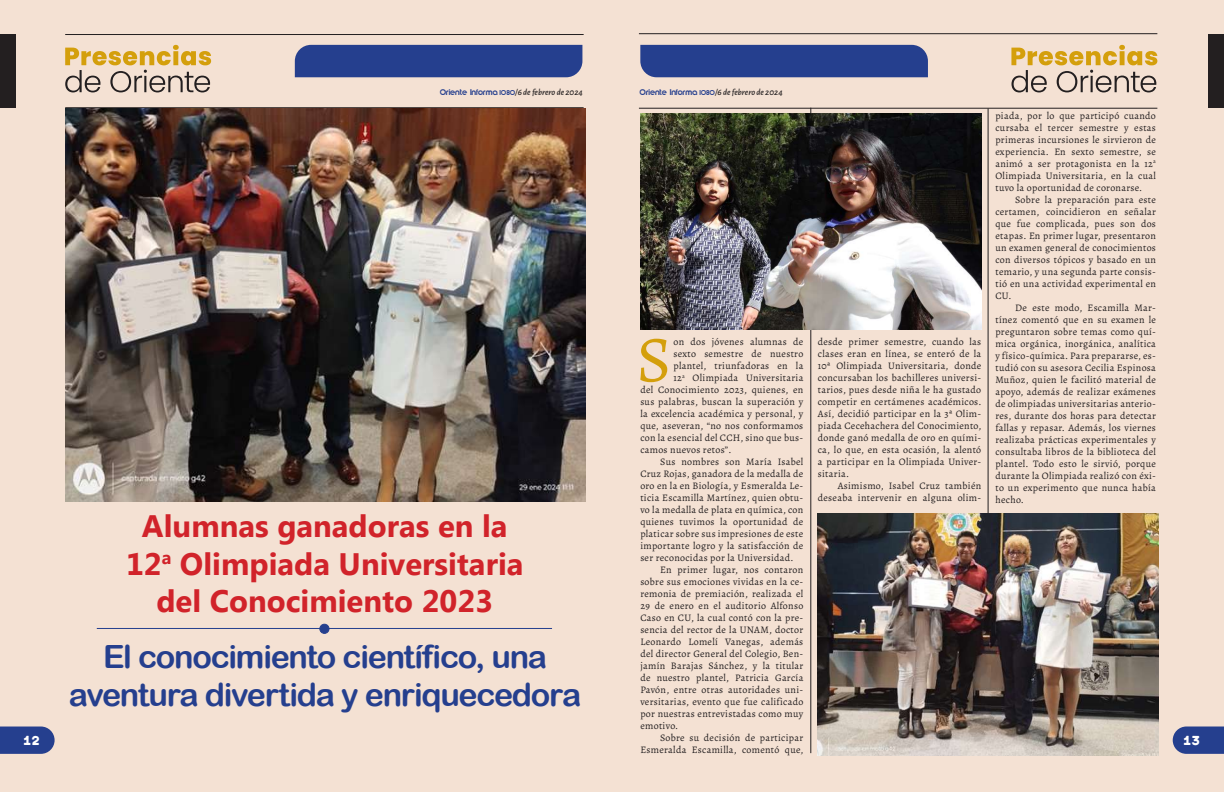
<style>
.page{position:relative;width:1224px;height:792px;background:#f4e1d3}
.page>*{position:absolute;margin:0;border:0;box-sizing:border-box;transform-origin:0 0}
.t1{font:65.8px "Alegreya";color:#d49f0c}
.t2{font:32px/38.4px "Arial Rounded MT Bold";letter-spacing:-.04em;color:#253f8e;text-align:center}
.t3{font:700 31px/37.2px "Microsoft Tai Le";color:#d1232a;text-align:center}
.t4{font:700 13px "Armavir 01";letter-spacing:.02em;color:#fff}
.t5{font:10px/12px "Alegreya";letter-spacing:.03em;color:#231f20;text-align:justify}
.t6{font:italic 500 9px "Alegreya Sans";color:#231f20}
.s1{font-family:"Brandish";font-weight:400;font-style:normal;font-size:7px;color:#253f8e}
.s2{font-family:"Brandish";font-weight:400;font-style:normal;font-size:6px;color:#253f8e}
</style>
<div class="page">
<hr style="left:65px;top:34px;width:519px;height:1px;background:#231f20">
<hr style="left:65px;top:107px;width:519px;height:1px;background:#231f20">
<hr style="left:639px;top:33px;width:518px;height:1px;background:#231f20">
<hr style="left:639px;top:108px;width:518px;height:1px;background:#231f20">
<div style="left:0;top:34px;width:15px;height:74px;background:#231f20"></div>
<div style="left:1209px;top:34px;width:15px;height:74px;background:#231f20"></div>
<svg style="left:65px;top:45px;width:146px;height:47px"></svg>
<svg style="left:1011px;top:45px;width:146px;height:47px"></svg>
<div style="left:295px;top:45px;width:287px;height:32px;background:#253f8e"></div>
<div style="left:640px;top:45px;width:288px;height:32px;background:#253f8e"></div>
<hr style="left:97px;top:628px;width:455px;height:1px;background:#253f8e">
<div style="left:320px;top:624px;width:9px;height:9px;background:#253f8e;border-radius:50%"></div>
<div style="left:319px;top:624px;width:10px;height:10px;border:1px solid #253f8e;border-radius:50%"></div>
<hr style="left:811px;top:108px;width:1px;height:645px;background:#231f20">
<hr style="left:988px;top:108px;width:1px;height:646px;background:#231f20">
<svg style="left:1172px;top:726px;width:52px;height:28px"></svg>
<svg style="left:0;top:726px;width:55px;height:28px;background:#364c93"></svg>
<img style="left:66px;top:108px;width:519px;height:394px">
<img style="left:640px;top:113px;width:341px;height:217px">
<img style="left:818px;top:513px;width:341px;height:243px">
<p class="t6" style="left:440px;top:86px;width:145px"><span class="s1">Oriente Informa</span> <span class="s2">1080</span>/6 de febrero de 2024</p>
<p class="t6" style="left:640px;top:86px;width:145px"><span class="s1">Oriente Informa</span> <span class="s2">1080</span>/6 de febrero de 2024</p>
<p class="t5" style="left:995px;top:109px;width:162px">piada, por lo que participó cuando cursaba el tercer semestre y estas primeras incursiones le sirvieron de experiencia. En sexto semestre, se animó a ser protagonista en la 12<sup>a </sup>Olimpiada Universitaria, en la cual tuvo la oportunidad de coronarse.</p>
<p class="t5" style="left:995px;top:193px;width:162px;text-indent:20px">Sobre la preparación para este certamen, coincidieron en señalar que fue complicada, pues son dos etapas. En primer lugar, presentaron un examen general de conocimientos con diversos tópicos y basado en un temario, y una segunda parte consis&shy;tió en una actividad experimental en CU.</p>
<p class="t5" style="left:995px;top:301px;width:162px;text-indent:20px">De este modo, Escamilla Mar&shy;tínez comentó que en su examen le preguntaron sobre temas como quí&shy;mica orgánica, inorgánica, analítica y físico-química. Para prepararse, es&shy;tudió con su asesora Cecilia Espinosa Muñoz, quien le facilitó material de apoyo, además de realizar exámenes de olimpiadas universitarias anterio&shy;res, durante dos horas para detectar fallas y repasar. Además, los viernes realizaba prácticas experimentales y consultaba libros de la biblioteca del plantel. Todo esto le sirvió, porque durante la Olimpiada realizó con éxi&shy;to un experimento que nunca había hecho.</p>
<h1 class="t1" style="left:637px;top:318px;width:36px">S</h1>
<p class="t5" style="left:673px;top:336px;width:131px">on dos jóvenes alumnas de</p>
<p class="t5" style="left:818px;top:336px;width:165px">desde primer semestre, cuando las clases eran en línea, se enteró de la 10ª Olimpiada Universitaria, donde concursaban los bachilleres universi&shy;tarios, pues desde niña le ha gustado competir en certámenes académicos.<br>Así, decidió participar en la 3ª Olim&shy;piada Cecehachera del Conocimiento, donde ganó medalla de oro en quími&shy;ca, lo que, en esta ocasión, la alentó a participar en la Olimpiada Univer&shy;sitaria.</p>
<p class="t5" style="left:818px;top:480px;width:165px;text-align:right">Asimismo, Isabel Cruz también deseaba intervenir en alguna olim-</p>
<p class="t5" style="left:673px;top:348px;width:131px">sexto semestre de nuestro</p>
<p class="t5" style="left:673px;top:360px;width:131px">plantel, triunfadoras en la</p>
<p class="t5" style="left:673px;top:372px;width:131px">12<sup>a</sup> Olimpiada Universitaria</p>
<p class="t5" style="left:640px;top:384px;width:164px">del Conocimiento 2023, quienes, en</p>
<p class="t5" style="left:640px;top:396px;width:164px">sus palabras, buscan la superación y</p>
<p class="t5" style="left:640px;top:408px;width:164px">la excelencia académica y personal, y</p>
<p class="t5" style="left:640px;top:420px;width:164px">que, aseveran, “no nos conformamos</p>
<p class="t5" style="left:640px;top:432px;width:164px">con la esencial del CCH, sino que bus-</p>
<p class="t5" style="left:640px;top:444px;width:93px">camos nuevos retos”.</p>
<p class="t5" style="left:660px;top:456px;width:145px">Sus nombres son María Isabel</p>
<p class="t5" style="left:640px;top:468px;width:164px">Cruz Rojas, ganadora de la medalla de</p>
<p class="t5" style="left:640px;top:480px;width:164px">oro en la en Biología, y Esmeralda Le-</p>
<p class="t5" style="left:640px;top:492px;width:164px">ticia Escamilla Martínez, quien obtu-</p>
<p class="t5" style="left:640px;top:504px;width:164px">vo la medalla de plata en química, con</p>
<p class="t5" style="left:640px;top:516px;width:164px">quienes tuvimos la oportunidad de</p>
<p class="t5" style="left:640px;top:528px;width:164px">platicar sobre sus impresiones de este</p>
<p class="t5" style="left:640px;top:540px;width:164px">importante logro y la satisfacción de</p>
<p class="t5" style="left:640px;top:552px;width:155px">ser reconocidas por la Universidad.</p>
<p class="t5" style="left:660px;top:564px;width:145px">En primer lugar, nos contaron</p>
<p class="t5" style="left:640px;top:576px;width:164px">sobre sus emociones vividas en la ce-</p>
<p class="t5" style="left:640px;top:588px;width:164px">remonia de premiación, realizada el</p>
<p class="t5" style="left:640px;top:600px;width:164px">29 de enero en el auditorio Alfonso</p>
<p class="t5" style="left:640px;top:612px;width:164px">Caso en CU, la cual contó con la pre-</p>
<p class="t5" style="left:640px;top:624px;width:164px">sencia del rector de la UNAM, doctor</p>
<p class="t5" style="left:640px;top:636px;width:164px">Leonardo Lomelí Vanegas, además</p>
<p class="t5" style="left:640px;top:648px;width:164px">del director General del Colegio, Ben-</p>
<p class="t5" style="left:640px;top:660px;width:164px">jamín Barajas Sánchez, y la titular</p>
<p class="t5" style="left:640px;top:672px;width:164px">de nuestro plantel, Patricia García</p>
<p class="t5" style="left:640px;top:684px;width:164px">Pavón, entre otras autoridades uni-</p>
<p class="t5" style="left:640px;top:696px;width:164px">versitarias, evento que fue calificado</p>
<p class="t5" style="left:640px;top:708px;width:164px">por nuestras entrevistadas como muy</p>
<p class="t5" style="left:640px;top:720px;width:39px">emotivo.</p>
<p class="t5" style="left:660px;top:732px;width:145px">Sobre su decisión de participar</p>
<p class="t5" style="left:640px;top:744px;width:165px">Esmeralda Escamilla, comentó que,</p>
<h3 class="t3" style="left:126px;top:510px;width:399px">Alumnas ganadoras en la<br>12<sup>a</sup> Olimpiada Universitaria del Conocimiento 2023</h3>
<h2 class="t2" style="left:69px;top:637px;width:514px">El conocimiento científico, una aventura divertida y enriquecedora</h2>
<h3 class="t4" style="left:18px;top:732px;width:18px">12</h3>
<h3 class="t4" style="left:1187px;top:731px;width:18px">13</h3>
<h3 class="t4" style="left:23px;top:733px;width:18px">12</h3>
<h3 class="t4" style="left:1183px;top:733px;width:18px">13</h3>
</div>
